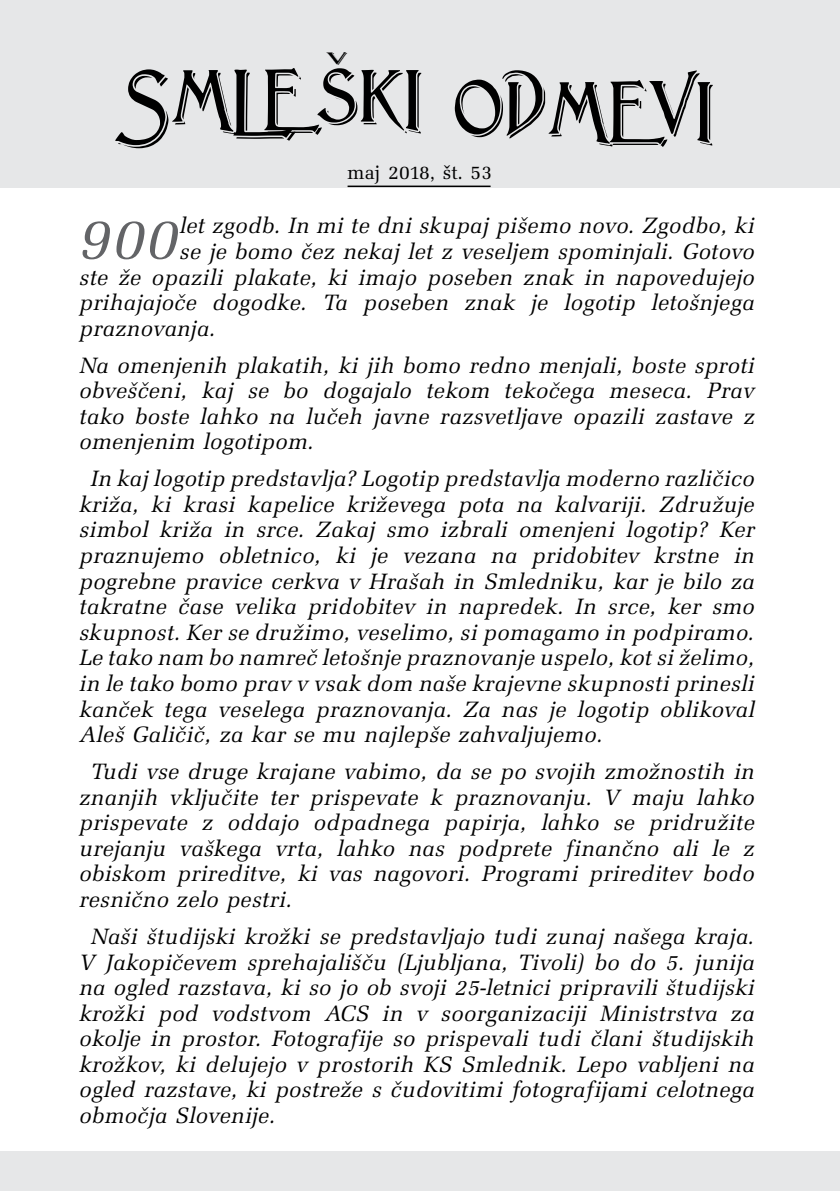
<style>
.page{position:relative;width:840px;height:1191px;background:#fff}
.page>*{position:absolute;margin:0;border:0;box-sizing:border-box;transform-origin:0 0}
.t1{font:72px "Lightfoot Shadowed";letter-spacing:.02em;color:#000}
.t2{font:italic 60.8px "URW Latino TEE";color:#636467}
.t3{font:italic 23px/25.6px "URW Latino TEE";letter-spacing:.01em;color:#000;text-align:justify}
.t4{font:20px "URW Latino TEE";color:#000}
.t5{font:16px "Lightfoot Shadowed";color:#000;scale:2.09 1}
.s1{font-size:82px}
.s2{font-size:78px}
</style>
<div class="page">
<div style="left:0;top:0;width:839px;height:187px;background:#e6e7e8"></div>
<hr style="left:347px;top:186px;width:143px;height:1px;background:#000">
<div style="left:0;top:1151px;width:839px;height:40px;background:#e6e7e8"></div>
<p class="t5" style="left:326px;top:50px;width:12px">v</p>
<h1 class="t1" style="left:126px;top:69px;width:589px"><span class="s1">S</span>M<span class="s2">L</span>E sKI ODMEVI</h1>
<p class="t4" style="left:347px;top:160px;width:146px">maj 2018, št. 53</p>
<h2 class="t2" style="left:79px;top:201px;width:101px">900</h2>
<p class="t3" style="left:180px;top:213px;width:576px">let zgodb. In mi te dni skupaj pišemo novo. Zgodbo, ki</p>
<p class="t3" style="left:180px;top:238px;width:576px">se je bomo čez nekaj let z veseljem spominjali. Gotovo</p>
<p class="t3" style="left:79px;top:264px;width:676px">ste že opazili plakate, ki imajo poseben znak in napovedujejo</p>
<p class="t3" style="left:79px;top:290px;width:676px">prihajajoče dogodke. Ta poseben znak je logotip letošnjega</p>
<p class="t3" style="left:79px;top:315px;width:138px">praznovanja.</p>
<p class="t3" style="left:79px;top:352px;width:676px">Na omenjenih plakatih, ki jih bomo redno menjali, boste sproti obveščeni, kaj se bo dogajalo tekom tekočega meseca. Prav tako boste lahko na lučeh javne razsvetljave opazili zastave z omenjenim logotipom.</p>
<p class="t3" style="left:79px;top:466px;width:676px;text-indent:11px">In kaj logotip predstavlja? Logotip predstavlja moderno različico križa, ki krasi kapelice križevega pota na kalvariji. Združuje simbol križa in srce. Zakaj smo izbrali omenjeni logotip? Ker praznujemo obletnico, ki je vezana na pridobitev krstne in pogrebne pravice cerkva v Hrašah in Smledniku, kar je bilo za takratne čase velika pridobitev in napredek. In srce, ker smo skupnost. Ker se družimo, veselimo, si pomagamo in podpiramo.<br>Le tako nam bo namreč letošnje praznovanje uspelo, kot si želimo, in le tako bomo prav v vsak dom naše krajevne skupnosti prinesli kanček tega veselega praznovanja. Za nas je logotip oblikoval Aleš Galičič, za kar se mu najlepše zahvaljujemo.</p>
<p class="t3" style="left:79px;top:758px;width:676px;text-indent:11px">Tudi vse druge krajane vabimo, da se po svojih zmožnostih in znanjih vključite ter prispevate k praznovanju. V maju lahko prispevate z oddajo odpadnega papirja, lahko se pridružite urejanju vaškega vrta, lahko nas podprete finančno ali le z obiskom prireditve, ki vas nagovori. Programi prireditev bodo resnično zelo pestri.</p>
<p class="t3" style="left:79px;top:923px;width:676px;text-indent:11px">Naši študijski krožki se predstavljajo tudi zunaj našega kraja.<br>V Jakopičevem sprehajališču (Ljubljana, Tivoli) bo do 5. junija na ogled razstava, ki so jo ob svoji 25-letnici pripravili študijski krožki pod vodstvom ACS in v soorganizaciji Ministrstva za okolje in prostor. Fotografije so prispevali tudi člani študijskih krožkov, ki delujejo v prostorih KS Smlednik. Lepo vabljeni na ogled razstave, ki postreže s čudovitimi fotografijami celotnega območja Slovenije.</p>
</div>
